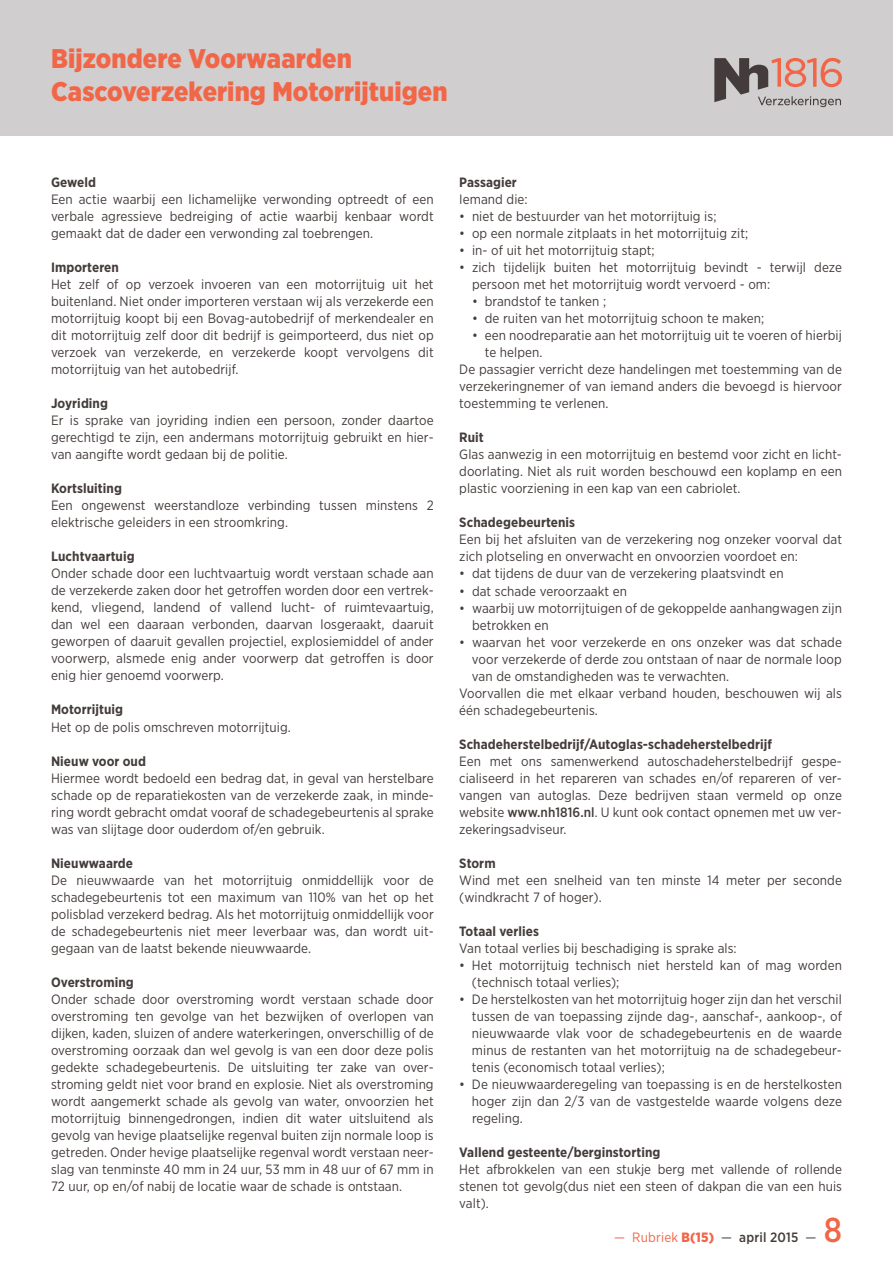
<style>
.page{position:relative;width:893px;height:1263px;background:#fff}
.page>*{position:absolute;margin:0;border:0;box-sizing:border-box;transform-origin:0 0}
.t1{font:500 34.5px "Gotham Narrow";color:#f26648}
.t2{font:900 27px/33px "Gotham Narrow";letter-spacing:.005em;color:#f26648}
.t3{font:13.5px/17px "Gotham Narrow";letter-spacing:.005em;color:#443c3a;text-align:justify}
.t4{font:700 13.5px "Gotham Narrow";letter-spacing:.005em;color:#443c3a}
.t5{font:500 13.5px "Gotham Narrow";letter-spacing:.015em;color:#443c3a}
.s1{font-weight:500}
.s2{font-weight:400;color:#f26648}
.s3{font-weight:900;color:#f26648}
.s4{font-weight:400}
</style>
<div class="page">
<div style="left:0;top:0;width:893px;height:136px;background:#d0cece"></div>
<svg style="left:714px;top:58px;width:128px;height:49px"></svg>
<h2 class="t2" style="left:51px;top:41px;width:398px">Bijzondere Voorwaarden<br>Cascoverzekering Motorrijtuigen</h2>
<p class="t4" style="left:51px;top:174px;width:47px">Geweld</p>
<p class="t3" style="left:51px;top:191px;width:384px">Een actie waarbij een lichamelijke verwonding optreedt of een verbale agressieve bedreiging of actie waarbij kenbaar wordt gemaakt dat de dader een verwonding zal toebrengen.</p>
<p class="t4" style="left:51px;top:259px;width:69px">Importeren</p>
<p class="t3" style="left:51px;top:276px;width:384px">Het zelf of op verzoek invoeren van een motorrijtuig uit het buitenland. Niet onder importeren verstaan wij als verzekerde een motorrijtuig koopt bij een Bovag-autobedrijf of merkendealer en dit motorrijtuig zelf door dit bedrijf is geimporteerd, dus niet op verzoek van verzekerde, en verzekerde koopt vervolgens dit motorrijtuig van het autobedrijf.</p>
<p class="t4" style="left:51px;top:395px;width:58px">Joyriding</p>
<p class="t3" style="left:51px;top:412px;width:384px">Er is sprake van joyriding indien een persoon, zonder daartoe gerechtigd te zijn, een andermans motorrijtuig gebruikt en hier&shy;van aangifte wordt gedaan bij de politie.</p>
<p class="t4" style="left:51px;top:480px;width:72px">Kortsluiting</p>
<p class="t3" style="left:51px;top:497px;width:384px">Een ongewenst weerstandloze verbinding tussen minstens 2 elektrische geleiders in een stroomkring.</p>
<p class="t4" style="left:51px;top:548px;width:85px">Luchtvaartuig</p>
<p class="t3" style="left:51px;top:565px;width:384px">Onder schade door een luchtvaartuig wordt verstaan schade aan de verzekerde zaken door het getroffen worden door een vertrek&shy;kend, vliegend, landend of vallend lucht- of ruimtevaartuig, dan wel een daaraan verbonden, daarvan losgeraakt, daaruit geworpen of daaruit gevallen projectiel, explosiemiddel of ander voorwerp, alsmede enig ander voorwerp dat getroffen is door enig hier genoemd voorwerp.</p>
<p class="t4" style="left:51px;top:701px;width:74px">Motorrijtuig</p>
<p class="t3" style="left:51px;top:718px;width:241px">Het op de polis omschreven motorrijtuig.</p>
<p class="t4" style="left:51px;top:752px;width:96px">Nieuw voor oud</p>
<p class="t3" style="left:51px;top:769px;width:384px">Hiermee wordt bedoeld een bedrag dat, in geval van herstelbare schade op de reparatiekosten van de verzekerde zaak, in minde&shy;ring wordt gebracht omdat vooraf de schadegebeurtenis al sprake was van slijtage door ouderdom of/en gebruik.</p>
<p class="t4" style="left:51px;top:854px;width:84px">Nieuwwaarde</p>
<p class="t3" style="left:51px;top:871px;width:384px">De nieuwwaarde van het motorrijtuig onmiddellijk voor de schadegebeurtenis tot een maximum van 110% van het op het polisblad verzekerd bedrag. Als het motorrijtuig onmiddellijk voor de schadegebeurtenis niet meer leverbaar was, dan wordt uit&shy;gegaan van de laatst bekende nieuwwaarde.</p>
<p class="t4" style="left:51px;top:973px;width:84px">Overstroming</p>
<p class="t3" style="left:51px;top:990px;width:384px">Onder schade door overstroming wordt verstaan schade door overstroming ten gevolge van het bezwijken of overlopen van dijken, kaden, sluizen of andere waterkeringen, onverschillig of de overstroming oorzaak dan wel gevolg is van een door deze polis gedekte schadegebeurtenis. De uitsluiting ter zake van over&shy;stroming geldt niet voor brand en explosie. Niet als overstroming wordt aangemerkt schade als gevolg van water, onvoorzien het motorrijtuig binnengedrongen, indien dit water uitsluitend als gevolg van hevige plaatselijke regenval buiten zijn normale loop is getreden. Onder hevige plaatselijke regenval wordt verstaan neer&shy;slag van tenminste 40 mm in 24 uur, 53 mm in 48 uur of 67 mm in 72 uur, op en/of nabij de locatie waar de schade is ontstaan.</p>
<p class="t4" style="left:459px;top:174px;width:59px">Passagier</p>
<p class="t3" style="left:459px;top:191px;width:70px">Iemand die:</p>
<p class="t3" style="left:459px;top:208px;width:259px">• niet de bestuurder van het motorrijtuig is;</p>
<p class="t3" style="left:459px;top:225px;width:291px">• op een normale zitplaats in het motorrijtuig zit;</p>
<p class="t3" style="left:459px;top:242px;width:197px">• in- of uit het motorrijtuig stapt;</p>
<p class="t3" style="left:472px;top:259px;width:371px;text-indent:-13px">• zich tijdelijk buiten het motorrijtuig bevindt - terwijl deze persoon met het motorrijtuig wordt vervoerd - om:</p>
<p class="t3" style="left:472px;top:293px;width:136px">• brandstof te tanken ;</p>
<p class="t3" style="left:472px;top:310px;width:294px">• de ruiten van het motorrijtuig schoon te maken;</p>
<p class="t3" style="left:472px;top:327px;width:371px">• een noodreparatie aan het motorrijtuig uit te voeren of hierbij</p>
<p class="t3" style="left:485px;top:344px;width:59px">te helpen.</p>
<p class="t3" style="left:459px;top:361px;width:384px">De passagier verricht deze handelingen met toestemming van de</p>
<p class="t3" style="left:459px;top:378px;width:384px">verzekeringnemer of van iemand anders die bevoegd is hiervoor</p>
<p class="t3" style="left:459px;top:395px;width:151px">toestemming te verlenen.</p>
<p class="t4" style="left:459px;top:429px;width:26px">Ruit</p>
<p class="t3" style="left:459px;top:446px;width:384px">Glas aanwezig in een motorrijtuig en bestemd voor zicht en licht&shy;doorlating. Niet als ruit worden beschouwd een koplamp en een plastic voorziening in een kap van een cabriolet.</p>
<p class="t4" style="left:459px;top:514px;width:117px">Schadegebeurtenis</p>
<p class="t3" style="left:459px;top:531px;width:384px">Een bij het afsluiten van de verzekering nog onzeker voorval dat zich plotseling en onverwacht en onvoorzien voordoet en:</p>
<p class="t3" style="left:459px;top:565px;width:326px">• dat tijdens de duur van de verzekering plaatsvindt en</p>
<p class="t3" style="left:459px;top:582px;width:169px">• dat schade veroorzaakt en</p>
<p class="t3" style="left:472px;top:599px;width:371px;text-indent:-13px">• waarbij uw motorrijtuigen of de gekoppelde aanhangwagen zijn betrokken en</p>
<p class="t3" style="left:459px;top:633px;width:384px">• waarvan het voor verzekerde en ons onzeker was dat schade</p>
<p class="t3" style="left:472px;top:650px;width:371px">voor verzekerde of derde zou ontstaan of naar de normale loop</p>
<p class="t3" style="left:472px;top:667px;width:259px">van de omstandigheden was te verwachten.</p>
<p class="t3" style="left:459px;top:684px;width:384px">Voorvallen die met elkaar verband houden, beschouwen wij als</p>
<p class="t3" style="left:459px;top:701px;width:140px">één schadegebeurtenis.</p>
<p class="t4" style="left:459px;top:735px;width:314px">Schadeherstelbedrijf/Autoglas-schadeherstelbedrijf</p>
<p class="t3" style="left:459px;top:752px;width:384px">Een met ons samenwerkend autoschadeherstelbedrijf gespe&shy;cialiseerd in het repareren van schades en/of repareren of ver&shy;vangen van autoglas. Deze bedrijven staan vermeld op onze website <span class="s1">www.nh1816.nl</span>. U kunt ook contact opnemen met uw ver&shy;zekeringsadviseur.</p>
<p class="t4" style="left:459px;top:854px;width:38px">Storm</p>
<p class="t3" style="left:459px;top:871px;width:384px">Wind met een snelheid van ten minste 14 meter per seconde (windkracht 7 of hoger).</p>
<p class="t4" style="left:459px;top:922px;width:81px">Totaal verlies</p>
<p class="t3" style="left:459px;top:939px;width:279px">Van totaal verlies bij beschadiging is sprake als:</p>
<p class="t3" style="left:472px;top:956px;width:371px;text-indent:-13px">• Het motorrijtuig technisch niet hersteld kan of mag worden (technisch totaal verlies);</p>
<p class="t3" style="left:472px;top:990px;width:371px;text-indent:-13px">• De herstelkosten van het motorrijtuig hoger zijn dan het verschil tussen de van toepassing zijnde dag-, aanschaf-, aankoop-, of nieuwwaarde vlak voor de schadegebeurtenis en de waarde minus de restanten van het motorrijtuig na de schadegebeur&shy;tenis (economisch totaal verlies);</p>
<p class="t3" style="left:472px;top:1075px;width:371px;text-indent:-13px">• De nieuwwaarderegeling van toepassing is en de herstelkosten hoger zijn dan 2/3 van de vastgestelde waarde volgens deze regeling.</p>
<p class="t4" style="left:459px;top:1143px;width:203px">Vallend gesteente/berginstorting</p>
<p class="t3" style="left:459px;top:1160px;width:384px">Het afbrokkelen van een stukje berg met vallende of rollende stenen tot gevolg(dus niet een steen of dakpan die van een huis valt).</p>
<p class="t5" style="left:614px;top:1228px;width:204px"><span class="s2">— Rubriek</span> <span class="s3">B(15)</span> <span class="s4">—</span> april 2015 <span class="s4">—</span></p>
<h1 class="t1" style="left:824px;top:1208px;width:20px">8</h1>
</div>
